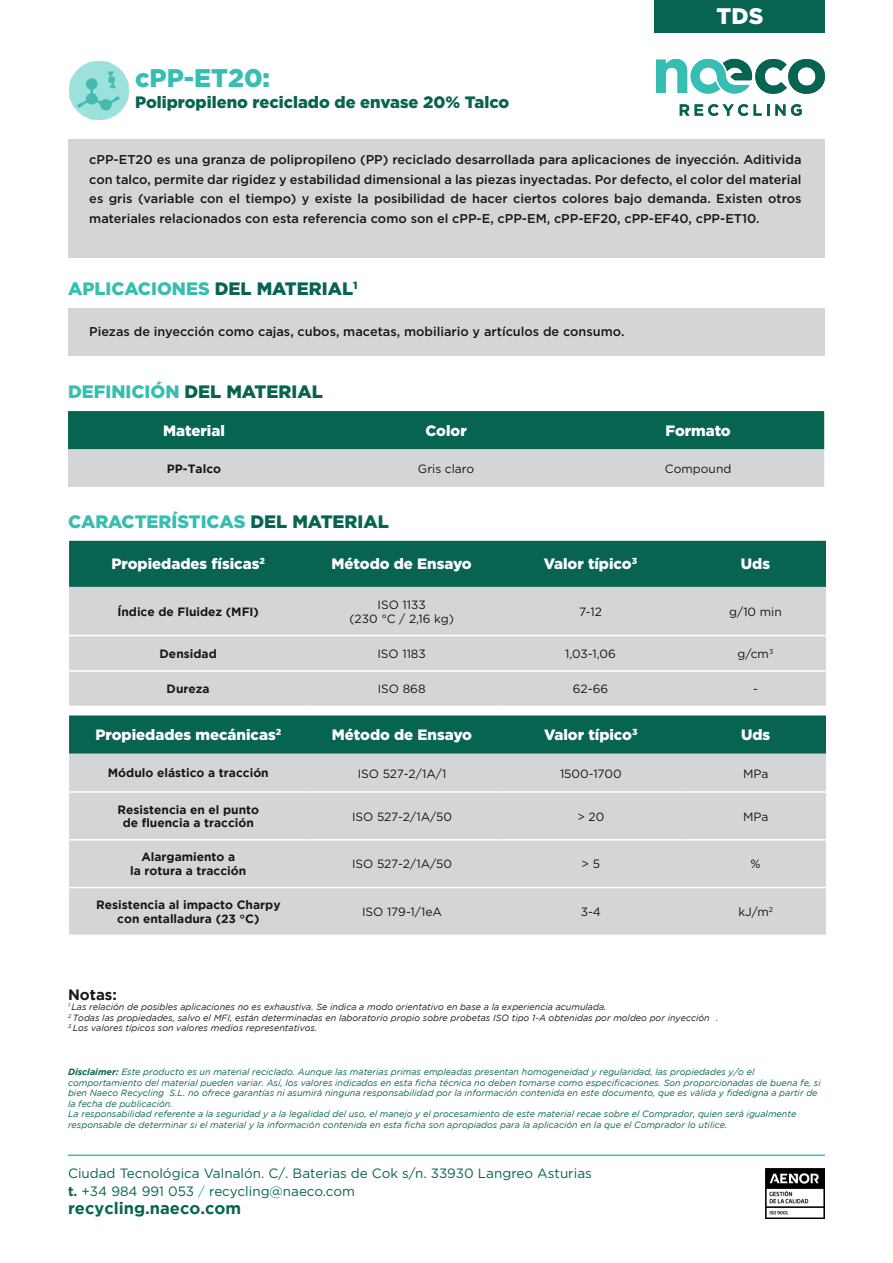
<style>
.page{position:relative;width:893px;height:1263px;background:#fff}
.page>*{position:absolute;margin:0;border:0;box-sizing:border-box;transform-origin:0 0}
.Nombre_componente{font:900 25.5px "Gotham";color:#36beb3}
.t1{font:900 22.5px "Gotham";color:#fff}
.Titulos_tabla{font:900 18px "Gotham";color:#36beb3}
.Titulos_tabla-2{font:900 18px "Gotham";color:#076451}
.Definición_componente{font:900 16.5px "Gotham";color:#076451}
.t2{font:700 16.5px "Gotham";color:#076451}
.Subtitulo_tabla{font:900 15px "Gotham";color:#fff}
.Cuerpo_tabla{font:700 15px "Gotham";color:#15191c}
.t3{font:13.5px/18px "Gotham";color:#076451}
.Párrafo{font:500 12.75px/19.5px "Gotham";color:#15191c;text-align:justify}
.Cuerpo_tabla_Bold{font:700 12px "Gotham";color:#15191c}
.Cuerpo_tabla-2{font:12px "Gotham";color:#15191c}
.Cuerpo_tabla-3{font:italic 9px/10.5px "Gotham";color:#076451}
.Cuerpo_tabla-4{font:italic 9px "Gotham";color:#15191c}
.s1{color:#076451}
.s2{color:#36beb3}
.s3{font-weight:700}
</style>
<div class="page">
<hr style="left:68px;top:1154px;width:757px;height:2px;background:#36beb3">
<img style="left:765px;top:1168px;width:60px;height:50px">
<svg style="left:656px;top:59px;width:169px;height:35px"></svg>
<svg style="left:680px;top:104px;width:9px;height:12px"></svg>
<svg style="left:695px;top:104px;width:53px;height:12px"></svg>
<svg style="left:754px;top:104px;width:31px;height:12px"></svg>
<svg style="left:791px;top:104px;width:11px;height:12px"></svg>
<div style="left:68px;top:139px;width:757px;height:118px;background:#d4d5d7"></div>
<div style="left:655px;top:0;width:170px;height:33px;background:#076451"></div>
<svg style="left:68px;top:411px;width:756px;height:76px;background:#6d9c94"></svg>
<div style="left:69px;top:541px;width:757px;height:46px;background:#076451"></div>
<div style="left:69px;top:587px;width:757px;height:119px;background:#d4d5d7"></div>
<hr style="left:69px;top:670px;width:238px;height:2px;background:#fff">
<hr style="left:307px;top:670px;width:189px;height:2px;background:#fff">
<hr style="left:496px;top:670px;width:189px;height:2px;background:#fff">
<hr style="left:685px;top:670px;width:141px;height:2px;background:#fff">
<hr style="left:69px;top:635px;width:238px;height:1px;background:#fff">
<hr style="left:307px;top:635px;width:189px;height:1px;background:#fff">
<hr style="left:496px;top:635px;width:189px;height:1px;background:#fff">
<hr style="left:685px;top:635px;width:141px;height:1px;background:#fff">
<div style="left:69px;top:715px;width:757px;height:39px;background:#076451"></div>
<div style="left:69px;top:754px;width:757px;height:180px;background:#d4d5d7"></div>
<hr style="left:69px;top:791px;width:239px;height:2px;background:#fff">
<hr style="left:308px;top:791px;width:188px;height:2px;background:#fff">
<hr style="left:496px;top:791px;width:189px;height:2px;background:#fff">
<hr style="left:685px;top:791px;width:141px;height:2px;background:#fff">
<hr style="left:69px;top:839px;width:239px;height:1px;background:#fff">
<hr style="left:308px;top:839px;width:188px;height:1px;background:#fff">
<hr style="left:496px;top:839px;width:189px;height:1px;background:#fff">
<hr style="left:685px;top:839px;width:141px;height:1px;background:#fff">
<hr style="left:69px;top:887px;width:239px;height:1px;background:#fff">
<hr style="left:308px;top:887px;width:188px;height:1px;background:#fff">
<hr style="left:496px;top:887px;width:189px;height:1px;background:#fff">
<hr style="left:685px;top:887px;width:141px;height:1px;background:#fff">
<div style="left:68px;top:308px;width:757px;height:48px;background:#d4d5d7"></div>
<img style="left:70px;top:61px;width:58px;height:59px">
<p class="Nombre_componente" style="left:135px;top:63px;width:137px">cPP-ET20:</p>
<p class="Definición_componente" style="left:135px;top:92px;width:376px">Polipropileno reciclado de envase 20% Talco</p>
<p class="t1" style="left:716px;top:3px;width:48px">TDS</p>
<p class="Párrafo" style="left:89px;top:150px;width:714px">cPP-ET20 es una granza de polipropileno (PP) reciclado desarrollada para aplicaciones de inyección. Aditivida con talco, permite dar rigidez y estabilidad dimensional a las piezas inyectadas. Por defecto, el color del material es gris (variable con el tiempo) y existe la posibilidad de hacer ciertos colores bajo demanda. Existen otros materiales relacionados con esta referencia como son el cPP-E, cPP-EM, cPP-EF20, cPP-EF40, cPP-ET10.</p>
<p class="Titulos_tabla" style="left:68px;top:278px;width:291px">APLICACIONES <span class="s1">DEL MATERIAL</span><sup>1</sup></p>
<p class="Párrafo" style="left:89px;top:321px;width:537px">Piezas de inyección como cajas, cubos, macetas, mobiliario y artículos de consumo.</p>
<p class="Titulos_tabla-2" style="left:68px;top:381px;width:256px"><span class="s2">DEFINICIÓN</span> DEL MATERIAL</p>
<p class="Subtitulo_tabla" style="left:163px;top:422px;width:63px">Material</p>
<p class="Subtitulo_tabla" style="left:425px;top:422px;width:43px">Color</p>
<p class="Subtitulo_tabla" style="left:665px;top:422px;width:67px">Formato</p>
<p class="Cuerpo_tabla_Bold" style="left:167px;top:462px;width:56px">PP-Talco</p>
<p class="Cuerpo_tabla-2" style="left:418px;top:461px;width:58px">Gris claro</p>
<p class="Cuerpo_tabla-2" style="left:665px;top:461px;width:68px">Compound</p>
<p class="Titulos_tabla" style="left:68px;top:512px;width:322px">CARACTERÍSTICAS <span class="s1">DEL MATERIAL</span></p>
<p class="Subtitulo_tabla" style="left:111px;top:555px;width:155px">Propiedades físicas<sup>2</sup></p>
<p class="Subtitulo_tabla" style="left:331px;top:555px;width:142px">Método de Ensayo</p>
<p class="Subtitulo_tabla" style="left:544px;top:555px;width:95px">Valor típico<sup>3</sup></p>
<p class="Subtitulo_tabla" style="left:741px;top:555px;width:31px">Uds</p>
<p class="Cuerpo_tabla_Bold" style="left:117px;top:604px;width:143px">Índice de Fluidez (MFI)</p>
<p class="Cuerpo_tabla-2" style="left:377px;top:597px;width:50px">ISO 1133</p>
<p class="Cuerpo_tabla-2" style="left:579px;top:604px;width:24px">7-12</p>
<p class="Cuerpo_tabla-2" style="left:729px;top:604px;width:54px">g/10 min</p>
<p class="Cuerpo_tabla-2" style="left:349px;top:611px;width:106px">(230 °C / 2,16 kg)</p>
<p class="Cuerpo_tabla_Bold" style="left:160px;top:646px;width:59px">Densidad</p>
<p class="Cuerpo_tabla-2" style="left:377px;top:646px;width:50px">ISO 1183</p>
<p class="Cuerpo_tabla-2" style="left:565px;top:646px;width:52px">1,03-1,06</p>
<p class="Cuerpo_tabla-2" style="left:738px;top:646px;width:37px">g/cm<sup>3</sup></p>
<p class="Cuerpo_tabla_Bold" style="left:167px;top:682px;width:45px">Dureza</p>
<p class="Cuerpo_tabla-2" style="left:378px;top:681px;width:49px">ISO 868</p>
<p class="Cuerpo_tabla-2" style="left:573px;top:681px;width:37px">62-66</p>
<p class="Cuerpo_tabla-2" style="left:753px;top:681px;width:6px">-</p>
<p class="Subtitulo_tabla" style="left:95px;top:726px;width:187px">Propiedades mecánicas<sup>2</sup></p>
<p class="Subtitulo_tabla" style="left:332px;top:726px;width:142px">Método de Ensayo</p>
<p class="Subtitulo_tabla" style="left:544px;top:726px;width:95px">Valor típico<sup>3</sup></p>
<p class="Subtitulo_tabla" style="left:741px;top:726px;width:31px">Uds</p>
<p class="Cuerpo_tabla_Bold" style="left:108px;top:766px;width:162px">Módulo elástico a tracción</p>
<p class="Cuerpo_tabla-2" style="left:358px;top:766px;width:90px">ISO 527-2/1A/1</p>
<p class="Cuerpo_tabla-2" style="left:560px;top:766px;width:63px">1500-1700</p>
<p class="Cuerpo_tabla-2" style="left:743px;top:766px;width:27px">MPa</p>
<p class="Cuerpo_tabla_Bold" style="left:117px;top:802px;width:143px">Resistencia en el punto</p>
<p class="Cuerpo_tabla_Bold" style="left:123px;top:816px;width:133px">de fluencia a tracción</p>
<p class="Cuerpo_tabla-2" style="left:352px;top:809px;width:101px">ISO 527-2/1A/50</p>
<p class="Cuerpo_tabla-2" style="left:577px;top:809px;width:28px">&gt; 20</p>
<p class="Cuerpo_tabla-2" style="left:743px;top:809px;width:27px">MPa</p>
<p class="Cuerpo_tabla_Bold" style="left:141px;top:850px;width:95px">Alargamiento a</p>
<p class="Cuerpo_tabla_Bold" style="left:130px;top:864px;width:118px">la rotura a tracción</p>
<p class="Cuerpo_tabla_Bold" style="left:96px;top:898px;width:186px">Resistencia al impacto Charpy</p>
<p class="Cuerpo_tabla_Bold" style="left:117px;top:911px;width:144px">con entalladura (23 °C)</p>
<p class="Cuerpo_tabla-2" style="left:352px;top:856px;width:101px">ISO 527-2/1A/50</p>
<p class="Cuerpo_tabla-2" style="left:582px;top:856px;width:20px">&gt; 5</p>
<p class="Cuerpo_tabla-2" style="left:751px;top:856px;width:12px">%</p>
<p class="Cuerpo_tabla-2" style="left:362px;top:904px;width:81px">ISO 179-1/1eA</p>
<p class="Cuerpo_tabla-2" style="left:581px;top:904px;width:22px">3-4</p>
<p class="Cuerpo_tabla-2" style="left:738px;top:904px;width:36px">kJ/m<sup>2</sup></p>
<p class="Cuerpo_tabla" style="left:68px;top:986px;width:50px">Notas:</p>
<p class="Cuerpo_tabla-4" style="left:68px;top:1002px;width:540px"><sup>1</sup> Las relación de posibles aplicaciones no es exhaustiva. Se indica a modo orientativo en base a la experiencia acumulada.</p>
<p class="Cuerpo_tabla-4" style="left:68px;top:1012px;width:652px"><sup>2</sup> Todas las propiedades, salvo el MFI, están determinadas en laboratorio propio sobre probetas ISO tipo 1-A obtenidas por moldeo por inyección .</p>
<p class="Cuerpo_tabla-4" style="left:68px;top:1023px;width:251px"><sup>3</sup> Los valores típicos son valores medios representativos.</p>
<p class="Cuerpo_tabla-3" style="left:68px;top:1066px;width:754px"><span class="s3">Disclaimer:</span> Este producto es un material reciclado. Aunque las materias primas empleadas presentan homogeneidad y regularidad, las propiedades y/o el comportamiento del material pueden variar. Así, los valores indicados en esta ficha técnica no deben tomarse como especificaciones. Son proporcionadas de buena fe, si bien Naeco Recycling S.L. no ofrece garantías ni asumirá ninguna responsabilidad por la información contenida en este documento, que es válida y fidedigna a partir de la fecha de publicación.</p>
<p class="Cuerpo_tabla-3" style="left:68px;top:1108px;width:730px">La responsabilidad referente a la seguridad y a la legalidad del uso, el manejo y el procesamiento de este material recae sobre el Comprador, quien será igualmente responsable de determinar si el material y la información contenida en esta ficha son apropiados para la aplicación en la que el Comprador lo utilice.</p>
<h3 class="t3" style="left:68px;top:1164px;width:525px">Ciudad Tecnológica Valnalón. C/. Baterias de Cok s/n. 33930 Langreo Asturias <span class="s3">t.</span> +34 984 991 053 <span class="s2">/</span> recycling@naeco.com</h3>
<h3 class="t2" style="left:68px;top:1198px;width:175px">recycling.naeco.com</h3>
</div>
